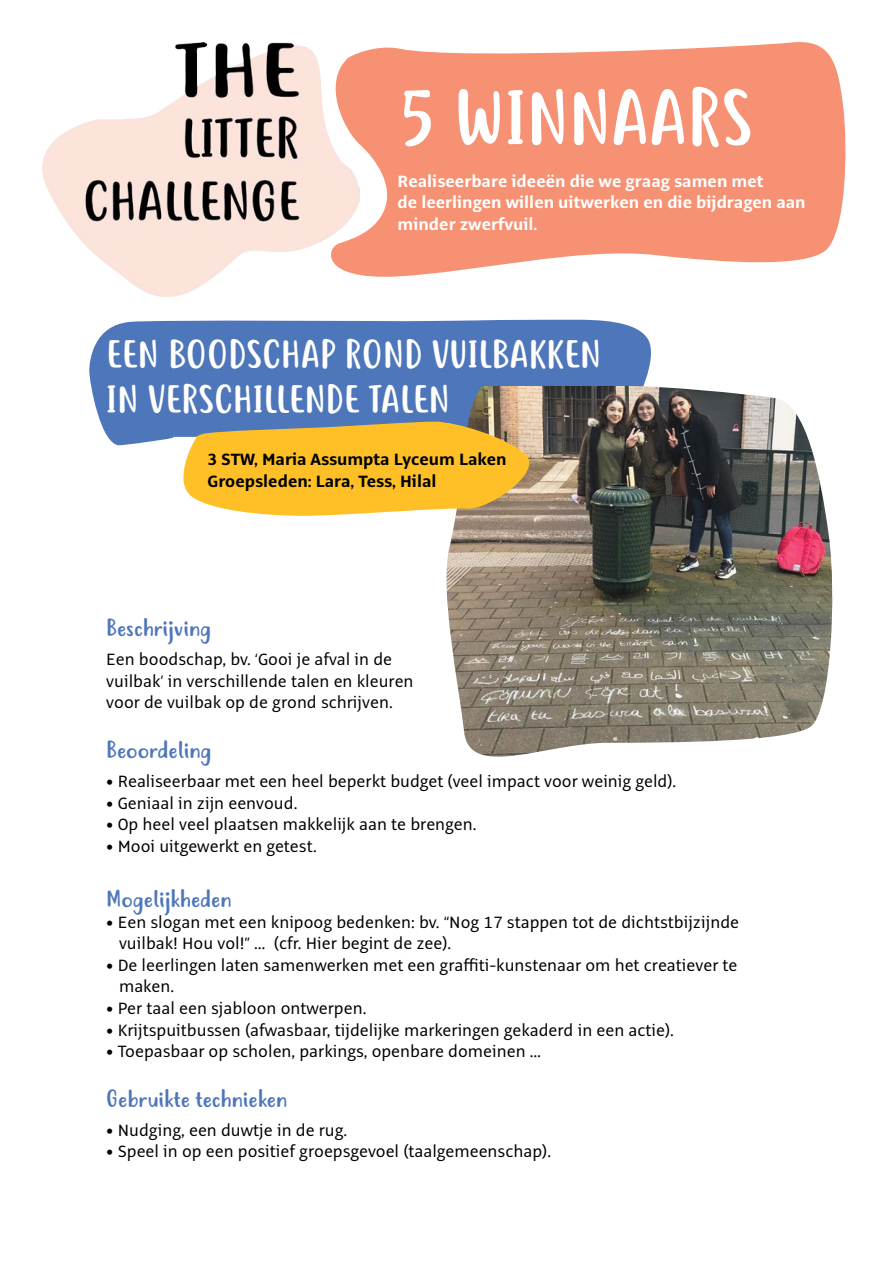
<style>
.page{position:relative;width:893px;height:1263px;background:#fff}
.page>*{position:absolute;margin:0;border:0;box-sizing:border-box;transform-origin:0 0}
.t1{font:75px "Justtellmewhat";color:#fff}
.t2{font:37.5px/45px "Justtellmewhat";color:#fff}
.t3{font:22.5px "Justtellmewhat";color:#4e76ba}
.t4{font:18px/21.6px "Alto Pro";color:#000}
.t5{font:700 18px/21.6px "Alto Pro";color:#fff}
.t6{font:700 18px/21.6px "Alto Pro";color:#000}
</style>
<div class="page">
<div style="left:89px;top:319px;width:562px;height:127px;background:#4e76ba"></div>
<svg style="left:360px;top:42px;width:486px;height:235px;background:#f79e83"></svg>
<img style="left:43px;top:43px;width:317px;height:253px">
<img style="left:445px;top:386px;width:388px;height:371px">
<svg style="left:173px;top:422px;width:370px;height:94px;background:#edbc46"></svg>
<h1 class="t1" style="left:398px;top:74px;width:357px">5 WINNAARS</h1>
<p class="t5" style="left:398px;top:170px;width:410px">Realiseerbare ideeën die we graag samen met<br>de leerlingen willen uitwerken en die bijdragen aan minder zwerfvuil.</p>
<h2 class="t2" style="left:106px;top:336px;width:496px">EEN BOODSCHAP ROND VUILBAKKEN<br>IN VERSCHILLENDE TALEN</h2>
<p class="t6" style="left:207px;top:449px;width:301px">3 STW, Maria Assumpta Lyceum Laken<br>Groepsleden: Lara, Tess, Hilal</p>
<p class="t3" style="left:106px;top:614px;width:106px">Beschrijving</p>
<p class="t4" style="left:106px;top:649px;width:309px">Een boodschap, bv. ‘Gooi je afval in de vuilbak’ in verschillende talen en kleuren voor de vuilbak op de grond schrijven.</p>
<p class="t3" style="left:106px;top:736px;width:107px">Beoordeling</p>
<p class="t4" style="left:106px;top:771px;width:571px">• Realiseerbaar met een heel beperkt budget (veel impact voor weinig geld).</p>
<p class="t4" style="left:106px;top:792px;width:193px">• Geniaal in zijn eenvoud.</p>
<p class="t4" style="left:106px;top:814px;width:372px">• Op heel veel plaatsen makkelijk aan te brengen.</p>
<p class="t4" style="left:106px;top:835px;width:212px">• Mooi uitgewerkt en getest.</p>
<p class="t3" style="left:106px;top:885px;width:127px">Mogelijkheden</p>
<p class="t4" style="left:119px;top:911px;width:622px;text-indent:-13px">• Een slogan met een knipoog bedenken: bv. “Nog 17 stappen tot de dichtstbijzijnde vuilbak! Hou vol!” … (cfr. Hier begint de zee).</p>
<p class="t4" style="left:119px;top:954px;width:620px;text-indent:-13px">• De leerlingen laten samenwerken met een graffiti-kunstenaar om het creatiever te maken.</p>
<p class="t4" style="left:106px;top:997px;width:262px">• Per taal een sjabloon ontwerpen.</p>
<p class="t4" style="left:106px;top:1019px;width:569px">• Krijtspuitbussen (afwasbaar, tijdelijke markeringen gekaderd in een actie).</p>
<p class="t4" style="left:106px;top:1041px;width:436px">• Toepasbaar op scholen, parkings, openbare domeinen …</p>
<p class="t3" style="left:106px;top:1085px;width:182px">Gebruikte technieken</p>
<p class="t4" style="left:106px;top:1119px;width:243px">• Nudging, een duwtje in de rug.</p>
<p class="t4" style="left:106px;top:1141px;width:446px">• Speel in op een positief groepsgevoel (taalgemeenschap).</p>
</div>
